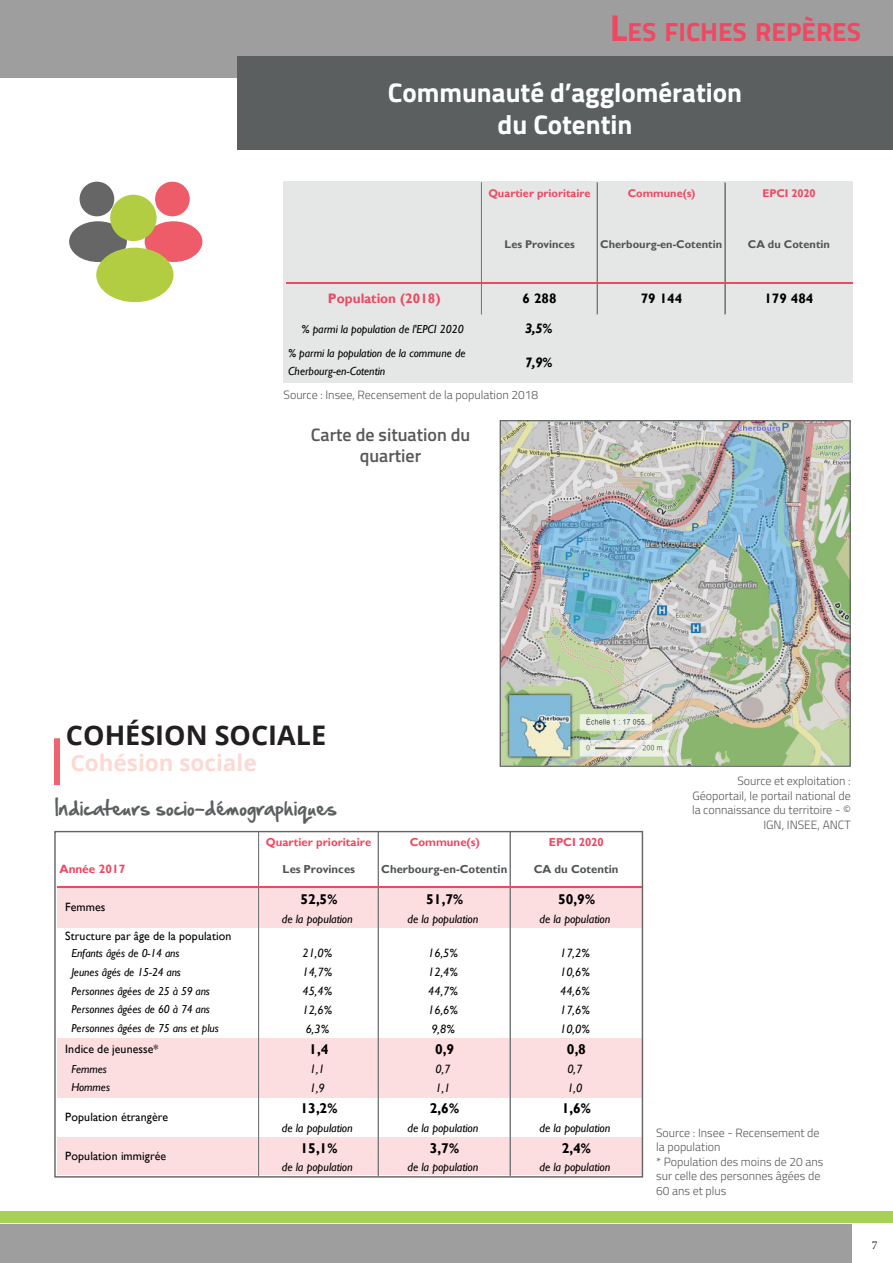
<style>
.page{position:relative;width:893px;height:1263px;background:#fff}
.page>*{position:absolute;margin:0;border:0;box-sizing:border-box;transform-origin:0 0}
.t1{font:700 27px "Titillium Web";color:#fff}
.En-tête_de_page_-_No{font:700 27px "Open Sans";color:#231f20}
.t2{font:700 26.25px "Titillium Web";color:#ef4862}
.Texte_bleu_-_Aligner{font:700 22.5px "Open Sans";color:#fcd9d4}
.Texte_de_corps_de_pa{font:18px "Hand Of Sean";color:#5b5f60}
.t3{font:600 18px/21.6px "Titillium Web";color:#57585a;text-align:center}
.t4{font:700 14.1px "Gill Sans";letter-spacing:.005em;color:#000001}
.t5{font:700 13.65px "Gill Sans";color:#ee4862}
.t6{font:700 13.65px "Gill Sans";letter-spacing:.005em;color:#000001}
.t7{font:italic 700 13.65px "Gill Sans";color:#000001}
.t8{font:300 12px/14.4px "Titillium Web";color:#57585a}
.t9{font:italic 12px "Gill Sans";letter-spacing:-.01em;color:#000001}
.t10{font:12px "Gill Sans";letter-spacing:.01em;color:#000001}
.t11{font:700 12px "Gill Sans";letter-spacing:.015em;color:#ee4862}
.t12{font:12px "Minion Pro";color:#231f20}
.t13{font:italic 11.7px/18.3px "Gill Sans";letter-spacing:-.005em;color:#000001}
.t14{font:italic 11.55px "Gill Sans";letter-spacing:-.015em;color:#000001}
.t15{font:700 11.55px "Gill Sans";color:#515455}
.t16{font:700 11.55px "Gill Sans";color:#ee4862}
.t17{font:700 11.1px "Gill Sans";color:#515455}
.t18{font:700 11.1px "Gill Sans";color:#ee4862}
.s1{font-size:37.5px}
</style>
<div class="page">
<div style="left:0;top:0;width:893px;height:77px;background:#9f9e9f"></div>
<div style="left:237px;top:56px;width:656px;height:94px;background:#5b5f60"></div>
<div style="left:0;top:1224px;width:852px;height:39px;background:#9f9e9f"></div>
<div style="left:0;top:1212px;width:893px;height:11px;background:#a8d054"></div>
<img style="left:502px;top:422px;width:347px;height:343px">
<div style="left:500px;top:420px;width:351px;height:347px;border:1px solid #5b5f60"></div>
<div style="left:284px;top:182px;width:569px;height:201px;background:#e5e6e6"></div>
<hr style="left:481px;top:183px;width:1px;height:100px;background:#75797b">
<hr style="left:597px;top:183px;width:1px;height:100px;background:#75797b">
<hr style="left:725px;top:183px;width:1px;height:100px;background:#75797b">
<hr style="left:481px;top:284px;width:1px;height:30px;background:#75797b">
<hr style="left:597px;top:284px;width:1px;height:30px;background:#75797b">
<hr style="left:725px;top:284px;width:1px;height:30px;background:#75797b">
<hr style="left:286px;top:283px;width:567px;height:1px;background:#ee4862">
<div style="left:145px;top:221px;width:57px;height:41px;background:#ee5c69;border-radius:50%"></div>
<div style="left:155px;top:182px;width:35px;height:34px;background:#ee5c69;border-radius:50%"></div>
<div style="left:69px;top:221px;width:58px;height:41px;background:#666;border-radius:50%"></div>
<div style="left:80px;top:182px;width:34px;height:34px;background:#666;border-radius:50%"></div>
<div style="left:96px;top:248px;width:78px;height:54px;background:#b3cd43;border-radius:50%"></div>
<div style="left:110px;top:195px;width:47px;height:46px;background:#b3cd43;border-radius:50%"></div>
<div style="left:57px;top:886px;width:585px;height:41px;background:#fcdde0"></div>
<div style="left:57px;top:1038px;width:585px;height:60px;background:#fcdde0"></div>
<div style="left:57px;top:1137px;width:585px;height:38px;background:#fcdde0"></div>
<hr style="left:258px;top:833px;width:1px;height:53px;background:#75797b">
<hr style="left:259px;top:833px;width:1px;height:53px;background:#75797b">
<hr style="left:378px;top:833px;width:1px;height:53px;background:#75797b">
<hr style="left:510px;top:833px;width:1px;height:53px;background:#75797b">
<hr style="left:258px;top:887px;width:1px;height:288px;background:#75797b">
<hr style="left:259px;top:887px;width:1px;height:288px;background:#75797b">
<hr style="left:378px;top:887px;width:1px;height:288px;background:#75797b">
<hr style="left:510px;top:887px;width:1px;height:288px;background:#75797b">
<hr style="left:57px;top:886px;width:585px;height:1px;background:#ee4862">
<div style="left:54px;top:738px;width:6px;height:47px;background:#f0636e"></div>
<h2 class="t2" style="left:610px;top:12px;width:253px"><span class="s1">L</span>ES FICHES REPÈRES</h2>
<p class="t1" style="left:388px;top:72px;width:356px">Communauté d’agglomération</p>
<p class="t1" style="left:498px;top:104px;width:136px">du Cotentin</p>
<p class="t18" style="left:488px;top:187px;width:104px">Quartier prioritaire</p>
<p class="t18" style="left:628px;top:187px;width:69px">Commune(s)</p>
<p class="t18" style="left:762px;top:187px;width:55px">EPCI 2020</p>
<p class="t17" style="left:504px;top:237px;width:72px">Les Provinces</p>
<p class="t17" style="left:600px;top:237px;width:124px">Cherbourg-en-Cotentin</p>
<p class="t17" style="left:748px;top:237px;width:83px">CA du Cotentin</p>
<p class="t5" style="left:328px;top:290px;width:114px">Population (2018)</p>
<p class="t6" style="left:522px;top:290px;width:35px">6 288</p>
<p class="t6" style="left:641px;top:290px;width:43px">79 144</p>
<p class="t6" style="left:764px;top:290px;width:50px">179 484</p>
<p class="t13" style="left:302px;top:320px;width:164px">% parmi la population de l'EPCI 2020</p>
<p class="t7" style="left:525px;top:321px;width:29px">3,5%</p>
<p class="t13" style="left:288px;top:344px;width:179px">% parmi la population de la commune de<br>Cherbourg-en-Cotentin</p>
<p class="t7" style="left:525px;top:354px;width:29px">7,9%</p>
<p class="t8" style="left:284px;top:387px;width:256px">Source : Insee, Recensement de la population 2018</p>
<p class="t3" style="left:311px;top:422px;width:161px">Carte de situation du quartier</p>
<p class="En-tête_de_page_-_No" style="left:66px;top:716px;width:262px">COHÉSION SOCIALE</p>
<p class="Texte_bleu_-_Aligner" style="left:70px;top:747px;width:188px">Cohésion sociale</p>
<p class="Texte_de_corps_de_pa" style="left:55px;top:792px;width:284px">Indicateurs socio-démographiques</p>
<p class="t16" style="left:266px;top:835px;width:107px">Quartier prioritaire</p>
<p class="t16" style="left:410px;top:835px;width:72px">Commune(s)</p>
<p class="t16" style="left:549px;top:835px;width:56px">EPCI 2020</p>
<p class="t11" style="left:59px;top:862px;width:68px">Année 2017</p>
<p class="t15" style="left:282px;top:862px;width:74px">Les Provinces</p>
<p class="t15" style="left:381px;top:862px;width:128px">Cherbourg-en-Cotentin</p>
<p class="t15" style="left:534px;top:862px;width:86px">CA du Cotentin</p>
<p class="t4" style="left:300px;top:891px;width:38px">52,5%</p>
<p class="t4" style="left:426px;top:891px;width:38px">51,7%</p>
<p class="t4" style="left:558px;top:891px;width:38px">50,9%</p>
<p class="t9" style="left:282px;top:912px;width:72px">de la population</p>
<p class="t9" style="left:408px;top:912px;width:72px">de la population</p>
<p class="t9" style="left:539px;top:912px;width:72px">de la population</p>
<p class="t10" style="left:65px;top:928px;width:168px">Structure par âge de la population</p>
<p class="t14" style="left:71px;top:946px;width:110px">Enfants âgés de 0-14 ans</p>
<p class="t9" style="left:303px;top:946px;width:31px">21,0%</p>
<p class="t9" style="left:428px;top:946px;width:31px">16,5%</p>
<p class="t9" style="left:560px;top:946px;width:31px">17,2%</p>
<p class="t14" style="left:71px;top:965px;width:111px">Jeunes âgés de 15-24 ans</p>
<p class="t9" style="left:303px;top:965px;width:31px">14,7%</p>
<p class="t9" style="left:428px;top:965px;width:31px">12,4%</p>
<p class="t9" style="left:560px;top:965px;width:31px">10,6%</p>
<p class="t14" style="left:71px;top:984px;width:140px">Personnes âgées de 25 à 59 ans</p>
<p class="t9" style="left:303px;top:984px;width:31px">45,4%</p>
<p class="t9" style="left:428px;top:984px;width:31px">44,7%</p>
<p class="t9" style="left:560px;top:984px;width:31px">44,6%</p>
<p class="t14" style="left:71px;top:1003px;width:140px">Personnes âgées de 60 à 74 ans</p>
<p class="t9" style="left:303px;top:1003px;width:31px">12,6%</p>
<p class="t9" style="left:428px;top:1003px;width:31px">16,6%</p>
<p class="t9" style="left:560px;top:1003px;width:31px">17,6%</p>
<p class="t14" style="left:71px;top:1021px;width:149px">Personnes âgées de 75 ans et plus</p>
<p class="t9" style="left:306px;top:1022px;width:25px">6,3%</p>
<p class="t9" style="left:431px;top:1022px;width:25px">9,8%</p>
<p class="t9" style="left:560px;top:1022px;width:31px">10,0%</p>
<p class="t10" style="left:65px;top:1042px;width:95px">Indice de jeunesse*</p>
<p class="t4" style="left:309px;top:1040px;width:21px">1,4</p>
<p class="t4" style="left:435px;top:1040px;width:21px">0,9</p>
<p class="t4" style="left:567px;top:1040px;width:21px">0,8</p>
<p class="t14" style="left:71px;top:1062px;width:37px">Femmes</p>
<p class="t9" style="left:310px;top:1062px;width:16px">1,1</p>
<p class="t9" style="left:435px;top:1062px;width:16px">0,7</p>
<p class="t9" style="left:567px;top:1062px;width:16px">0,7</p>
<p class="t14" style="left:71px;top:1081px;width:40px">Hommes</p>
<p class="t9" style="left:310px;top:1081px;width:16px">1,9</p>
<p class="t9" style="left:435px;top:1081px;width:16px">1,1</p>
<p class="t9" style="left:567px;top:1081px;width:16px">1,0</p>
<p class="t4" style="left:300px;top:1100px;width:38px">13,2%</p>
<p class="t4" style="left:430px;top:1100px;width:31px">2,6%</p>
<p class="t4" style="left:562px;top:1100px;width:31px">1,6%</p>
<p class="t9" style="left:282px;top:1121px;width:72px">de la population</p>
<p class="t9" style="left:408px;top:1121px;width:72px">de la population</p>
<p class="t9" style="left:539px;top:1121px;width:72px">de la population</p>
<p class="t4" style="left:300px;top:1140px;width:38px">15,1%</p>
<p class="t4" style="left:430px;top:1140px;width:31px">3,7%</p>
<p class="t4" style="left:562px;top:1140px;width:31px">2,4%</p>
<p class="t9" style="left:282px;top:1160px;width:72px">de la population</p>
<p class="t9" style="left:408px;top:1160px;width:72px">de la population</p>
<p class="t9" style="left:539px;top:1160px;width:72px">de la population</p>
<p class="t10" style="left:65px;top:900px;width:42px">Femmes</p>
<p class="t10" style="left:65px;top:1110px;width:104px">Population étrangère</p>
<p class="t10" style="left:65px;top:1149px;width:102px">Population immigrée</p>
<p class="t8" style="left:692px;top:773px;width:160px;text-align:right">Source et exploitation :<br>Géoportail, le portail national de la connaissance du territoire - ©<br>IGN, INSEE, ANCT</p>
<p class="t8" style="left:656px;top:1125px;width:165px">Source : Insee - Recensement de la population</p>
<p class="t8" style="left:656px;top:1154px;width:169px">* Population des moins de 20 ans sur celle des personnes âgées de<br>60 ans et plus</p>
<p class="t12" style="left:872px;top:1237px;width:7px">7</p>
</div>
